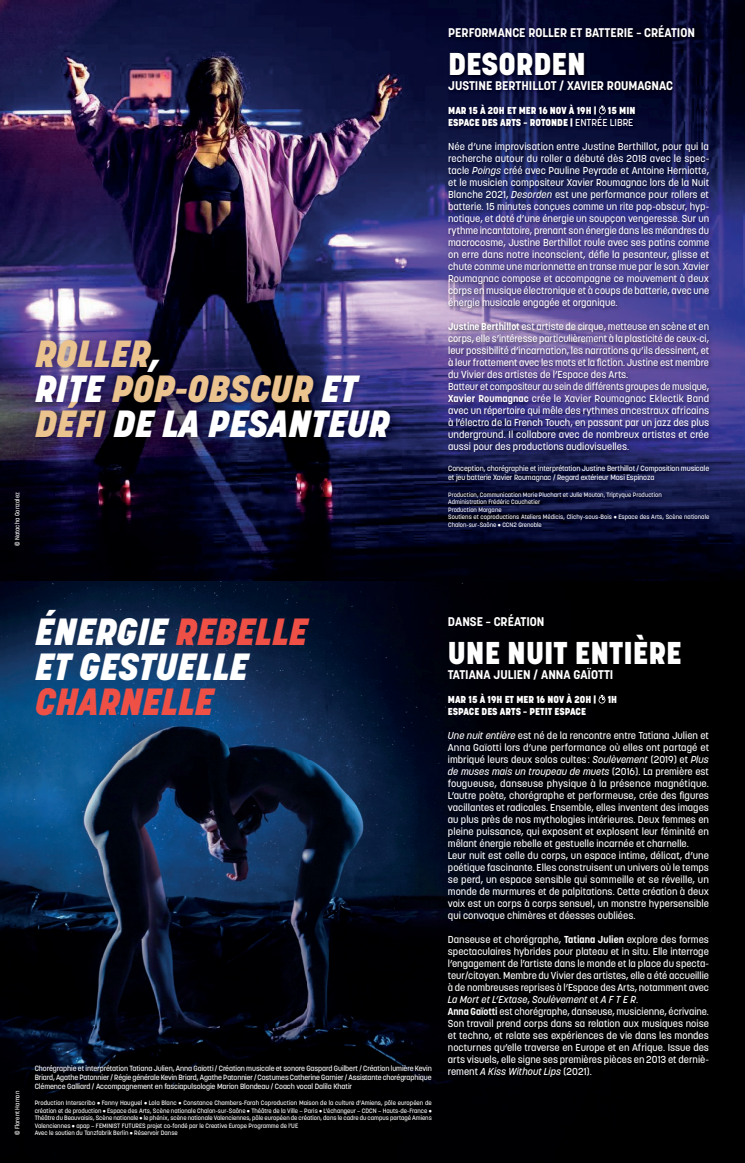
<style>
.page{position:relative;width:745px;height:1163px;background:#fff}
.page>*{position:absolute;margin:0;border:0;box-sizing:border-box;transform-origin:0 0}
.t1{font:italic 800 37.5px/35px "Korolev";color:#eac38e}
.t2{font:italic 800 37.5px/35px "Korolev";color:#fff}
.t3{font:italic 800 37.5px "Korolev";color:#ef5046}
.t4{font:800 31.25px "Korolev";color:#fff}
.t5{font:700 12.5px "Korolev";color:#fff}
.t6{font:500 10px/12px "Korolev";color:#fff}
.t7{font:800 10px/12px "Korolev";color:#fff}
.t8{font:500 7.5px/9px "Korolev";letter-spacing:-.01em;color:#fff}
.t9{font:500 6.25px/7.5px "Korolev";color:#fff}
.s1{color:#fff}
.s2{font-weight:500}
.s3{font-style:italic}
.s4{font-weight:700}
.s5{color:#ef5046}
</style>
<div class="page">
<img style="left:0;top:0;width:744px;height:1162px">
<img style="left:445px;top:23px;width:268px;height:508px">
<svg style="left:598px;top:106px;width:7px;height:8px"></svg>
<img style="left:28px;top:332px;width:372px;height:115px">
<img style="left:0;top:581px;width:744px;height:1px">
<svg style="left:598px;top:694px;width:7px;height:9px"></svg>
<img style="left:0;top:0;width:1px;height:581px">
<h1 class="t1" style="left:35px;top:336px;width:356px">ROLLER<span class="s1">,<br>RITE</span> POP-OBSCUR <span class="s1">ET<br></span>DÉFI <span class="s1">DE LA PESANTEUR</span></h1>
<p class="t9" style="left:14px;top:546px;width:55px;rotate:-90deg">© Natacha Gonzalez</p>
<p class="t5" style="left:448px;top:25px;width:248px">PERFORMANCE ROLLER ET BATTERIE – CRÉATION</p>
<h2 class="t4" style="left:448px;top:44px;width:139px">DESORDEN</h2>
<p class="t5" style="left:448px;top:77px;width:226px">JUSTINE BERTHILLOT / XAVIER ROUMAGNAC</p>
<p class="t7" style="left:448px;top:104px;width:189px">MAR 15 À 20H ET MER 16 NOV À 19H | 15 MIN<br>ESPACE DES ARTS – ROTONDE | <span class="s2">ENTRÉE LIBRE</span></p>
<p class="t6" style="left:448px;top:140px;width:262px;text-align:justify">Née d’une improvisation entre Justine Berthillot, pour qui la recherche autour du roller a débuté dès 2018 avec le spec&shy;tacle <span class="s3">Poings</span> créé avec Pauline Peyrade et Antoine Herniotte, et le musicien compositeur Xavier Roumagnac lors de la Nuit Blanche 2021, <span class="s3">Desorden</span> est une performance pour rollers et batterie. 15 minutes conçues comme un rite pop-obscur, hyp&shy;notique, et doté d’une énergie un soupçon vengeresse. Sur un rythme incantatoire, prenant son énergie dans les méandres du macrocosme, Justine Berthillot roule avec ses patins comme on erre dans notre inconscient, défie la pesanteur, glisse et chute comme une marionnette en transe mue par le son. Xavier Roumagnac compose et accompagne ce mouvement à deux corps en musique électronique et à coups de batterie, avec une énergie musicale engagée et organique.</p>
<p class="t6" style="left:448px;top:320px;width:262px"><span class="s4">Justine Berthillot</span> est artiste de cirque, metteuse en scène et en corps, elle s’intéresse particulièrement à la plasticité de ceux-ci, leur possibilité d’incarnation, les narrations qu’ils dessinent, et à leur frottement avec les mots et la fiction. Justine est membre du Vivier des artistes de l’Espace des Arts.<br>Batteur et compositeur au sein de différents groupes de musique, <span class="s4">Xavier Roumagnac</span> crée le Xavier Roumagnac Eklectik Band avec un répertoire qui mêle des rythmes ancestraux africains à l’électro de la French Touch, en passant par un jazz des plus underground. Il collabore avec de nombreux artistes et crée aussi pour des productions audiovisuelles.</p>
<p class="t8" style="left:448px;top:464px;width:262px">Conception, chorégraphie et interprétation Justine Berthillot / Composition musicale et jeu batterie Xavier Roumagnac / Regard extérieur Mosi Espinoza</p>
<p class="t9" style="left:448px;top:490px;width:262px">Production, Communication Marie Pluchart et Julie Mouton, Triptyque Production<br>Administration Frédéric Cauchetier<br>Production Morgane<br>Soutiens et coproductions Ateliers Médicis, Clichy-sous-Bois • Espace des Arts, Scène nationale Chalon-sur-Saône • CCN2 Grenoble</p>
<h1 class="t2" style="left:35px;top:614px;width:274px">ÉNERGIE <span class="s5">REBELLE<br></span>ET GESTUELLE</h1>
<h1 class="t3" style="left:35px;top:678px;width:180px">CHARNELLE</h1>
<p class="t9" style="left:14px;top:1135px;width:46px;rotate:-90deg">© Florent Hamon</p>
<p class="t8" style="left:35px;top:1063px;width:398px;text-align:justify">Chorégraphie et interprétation Tatiana Julien, Anna Gaïotti / Création musicale et sonore Gaspard Guilbert / Création lumière Kevin Briard, Agathe Patonnier / Régie générale Kevin Briard, Agathe Patonnier / Costumes Catherine Garnier / Assistante chorégraphique Clémence Galliard / Accompagnement en fasciapulsologie Marion Blondeau / Coach vocal Dalila Khatir</p>
<p class="t9" style="left:35px;top:1099px;width:398px">Production Interscribo • Fanny Hauguel • Lola Blanc • Constance Chambers-Farah Coproduction Maison de la culture d’Amiens, pôle européen de création et de production • Espace des Arts, Scène nationale Chalon-sur-Saône • Théâtre de la Ville – Paris • L’échangeur – CDCN – Hauts-de-France • Théâtre du Beauvaisis, Scène nationale • le phénix, scène nationale Valenciennes, pôle européen de création, dans le cadre du campus partagé Amiens Valenciennes • apap – FEMINIST FUTURES projet co-fondé par le Creative Europe Programme de l’UE<br>Avec le soutien du Tanzfabrik Berlin • Réservoir Danse</p>
<p class="t5" style="left:447px;top:614px;width:98px">DANSE – CRÉATION</p>
<h2 class="t4" style="left:447px;top:633px;width:235px">UNE NUIT ENTIÈRE</h2>
<p class="t5" style="left:447px;top:666px;width:167px">TATIANA JULIEN / ANNA GAÏOTTI</p>
<p class="t7" style="left:447px;top:693px;width:171px">MAR 15 À 19H ET MER 16 NOV À 20H | 1H<br>ESPACE DES ARTS – PETIT ESPACE</p>
<p class="t6" style="left:447px;top:729px;width:262px"><span class="s3">Une nuit entière</span> est né de la rencontre entre Tatiana Julien et Anna Gaïotti lors d’une performance où elles ont partagé et imbriqué leurs deux solos cultes : <span class="s3">Soulèvement</span> (2019) et <span class="s3">Plus de muses mais un troupeau de muets</span> (2016). La première est fougueuse, danseuse physique à la présence magnétique.<br>L’autre poète, chorégraphe et performeuse, crée des figures vacillantes et radicales. Ensemble, elles inventent des images au plus près de nos mythologies intérieures. Deux femmes en pleine puissance, qui exposent et explosent leur féminité en mêlant énergie rebelle et gestuelle incarnée et charnelle.<br>Leur nuit est celle du corps, un espace intime, délicat, d’une poétique fascinante. Elles construisent un univers où le temps se perd, un espace sensible qui sommeille et se réveille, un monde de murmures et de palpitations. Cette création à deux voix est un corps à corps sensuel, un monstre hypersensible qui convoque chimères et déesses oubliées.</p>
<p class="t6" style="left:447px;top:933px;width:262px">Danseuse et chorégraphe, <span class="s4">Tatiana Julien</span> explore des formes spectaculaires hybrides pour plateau et in situ. Elle interroge l’engagement de l’artiste dans le monde et la place du specta&shy;teur/citoyen. Membre du Vivier des artistes, elle a été accueillie à de nombreuses reprises à l’Espace des Arts, notamment avec <span class="s3">La Mort et L’Extase</span>, <span class="s3">Soulèvement</span> et <span class="s3">A F T E R</span>.<br><span class="s4">Anna Gaïotti</span> est chorégraphe, danseuse, musicienne, écrivaine.<br>Son travail prend corps dans sa relation aux musiques noise et techno, et relate ses expériences de vie dans les mondes nocturnes qu’elle traverse en Europe et en Afrique. Issue des arts visuels, elle signe ses premières pièces en 2013 et derniè&shy;rement <span class="s3">A Kiss Without Lips</span> (2021).</p>
</div>
